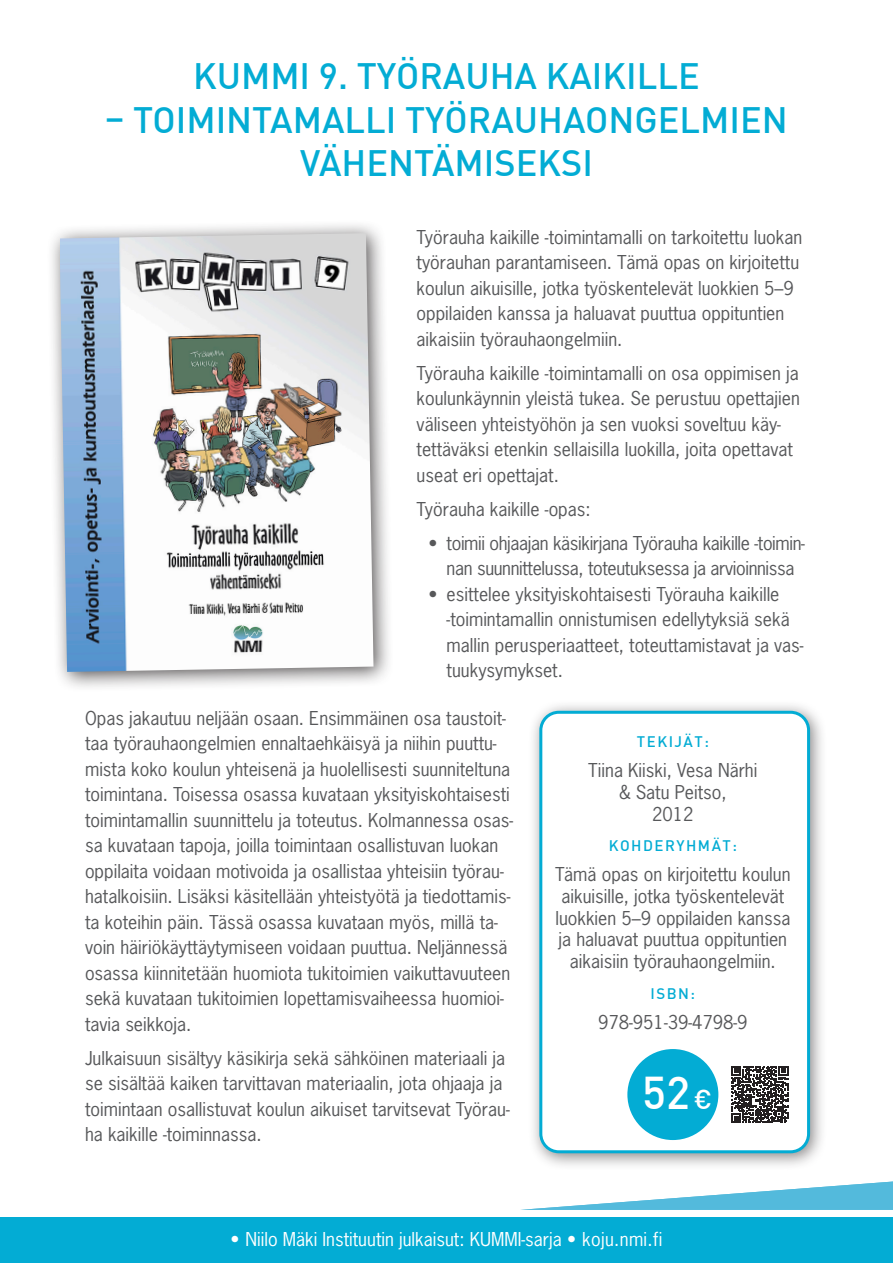
<style>
.page{position:relative;width:893px;height:1263px;background:#fff}
.page>*{position:absolute;margin:0;border:0;box-sizing:border-box;transform-origin:0 0}
.t1{font:500 45px "DIN Pro";color:#fff}
.NIMIOTSIKKO{font:500 36px/43.2px "DIN Pro";color:#03acd4;text-align:center}
.Julkaisut_Leipäteksti{font:18px/25.5px "News Gothic Std";color:#57585a}
.Infoloota_teksti{font:18px/21.6px "News Gothic Std";color:#57585a;text-align:center}
.Julkaisut_Leipäteksti-2{font:18px/25.5px "News Gothic Std";letter-spacing:-.02em;color:#57585a;text-align:center}
.t2{font:18px "News Gothic Std";color:#fff}
.Infoloota_väliotsake{font:500 15px "DIN Pro";letter-spacing:.1em;color:#03acd4}
.s1{font-size:27px}
</style>
<div class="page">
<div style="left:0;top:1217px;width:893px;height:46px;background:#03acd4"></div>
<div style="left:528px;top:700px;width:299px;height:470px;background:#231f20;opacity:.52"></div>
<div style="left:541px;top:712px;width:267px;height:440px;background:#fff;border-radius:18px"></div>
<div style="left:539px;top:711px;width:271px;height:442px;border:3px solid #03acd4;border-radius:18px"></div>
<div style="left:46px;top:220px;width:348px;height:473px;background:#231f20;opacity:.75"></div>
<img style="left:60px;top:233px;width:313px;height:439px">
<div style="left:627px;top:1049px;width:91px;height:91px;background:#03acd4;border-radius:50%"></div>
<svg style="left:731px;top:1066px;width:57px;height:57px"></svg>
<svg style="left:521px;top:1181px;width:372px;height:29px"></svg>
<p class="NIMIOTSIKKO" style="left:193px;top:54px;width:508px">KUMMI 9. TYÖRAUHA KAIKILLE</p>
<p class="NIMIOTSIKKO" style="left:105px;top:97px;width:684px">– TOIMINTAMALLI TYÖRAUHAONGELMIEN<br>VÄHENTÄMISEKSI</p>
<p class="Julkaisut_Leipäteksti" style="left:417px;top:224px;width:387px">Työrauha kaikille -toimintamalli on tarkoitettu luokan työrauhan parantamiseen. Tämä opas on kirjoitettu koulun aikuisille, jotka työskentelevät luokkien 5–9 oppilaiden kanssa ja haluavat puuttua oppituntien aikaisiin työrauhaongelmiin.</p>
<p class="Julkaisut_Leipäteksti" style="left:417px;top:360px;width:385px">Työrauha kaikille -toimintamalli on osa oppimisen ja koulunkäynnin yleistä tukea. Se perustuu opettajien väliseen yhteistyöhön ja sen vuoksi soveltuu käy&shy;tettäväksi etenkin sellaisilla luokilla, joita opettavat useat eri opettajat.</p>
<p class="Julkaisut_Leipäteksti" style="left:417px;top:496px;width:175px">Työrauha kaikille -opas:</p>
<p class="Julkaisut_Leipäteksti-2" style="left:429px;top:530px;width:378px">• toimii ohjaajan käsikirjana Työrauha kaikille -toimin&shy;nan suunnittelussa, toteutuksessa ja arvioinnissa</p>
<p class="Julkaisut_Leipäteksti" style="left:447px;top:581px;width:358px;text-indent:-18px">• esittelee yksityiskohtaisesti Työrauha kaikille -toimintamallin onnistumisen edellytyksiä sekä mallin perusperiaatteet, toteuttamistavat ja vas&shy;tuukysymykset.</p>
<p class="Julkaisut_Leipäteksti" style="left:85px;top:705px;width:430px">Opas jakautuu neljään osaan. Ensimmäinen osa taustoit&shy;taa työrauhaongelmien ennaltaehkäisyä ja niihin puuttu&shy;mista koko koulun yhteisenä ja huolellisesti suunniteltuna toimintana. Toisessa osassa kuvataan yksityiskohtaisesti toimintamallin suunnittelu ja toteutus. Kolmannessa osas&shy;sa kuvataan tapoja, joilla toimintaan osallistuvan luokan oppilaita voidaan motivoida ja osallistaa yhteisiin työrau&shy;hatalkoisiin. Lisäksi käsitellään yhteistyötä ja tiedottamis&shy;ta koteihin päin. Tässä osassa kuvataan myös, millä ta&shy;voin häiriökäyttäytymiseen voidaan puuttua. Neljännessä osassa kiinnitetään huomiota tukitoimien vaikuttavuuteen sekä kuvataan tukitoimien lopettamisvaiheessa huomioi&shy;tavia seikkoja.</p>
<p class="Julkaisut_Leipäteksti" style="left:85px;top:1045px;width:426px">Julkaisuun sisältyy käsikirja sekä sähköinen materiaali ja se sisältää kaiken tarvittavan materiaalin, jota ohjaaja ja toimintaan osallistuvat koulun aikuiset tarvitsevat Työrau&shy;ha kaikille -toiminnassa.</p>
<p class="Infoloota_väliotsake" style="left:637px;top:732px;width:73px">TEKIJÄT:</p>
<p class="Infoloota_teksti" style="left:588px;top:760px;width:171px">Tiina Kiiski, Vesa Närhi &amp; Satu Peitso,<br>2012</p>
<p class="Infoloota_väliotsake" style="left:609px;top:836px;width:130px">KOHDERYHMÄT:</p>
<p class="Infoloota_teksti" style="left:555px;top:864px;width:237px">Tämä opas on kirjoitettu koulun aikuisille, jotka työskentelevät luokkien 5–9 oppilaiden kanssa ja haluavat puuttua oppituntien aikaisiin työrauhaongelmiin.</p>
<p class="Infoloota_väliotsake" style="left:651px;top:983px;width:46px">ISBN:</p>
<p class="Infoloota_teksti" style="left:598px;top:1011px;width:151px">978-951-39-4798-9</p>
<p class="t1" style="left:642px;top:1064px;width:72px">52<span class="s1">€</span></p>
<p class="t2" style="left:231px;top:1227px;width:433px">• Niilo Mäki Instituutin julkaisut: KUMMI-sarja • koju.nmi.fi</p>
</div>
